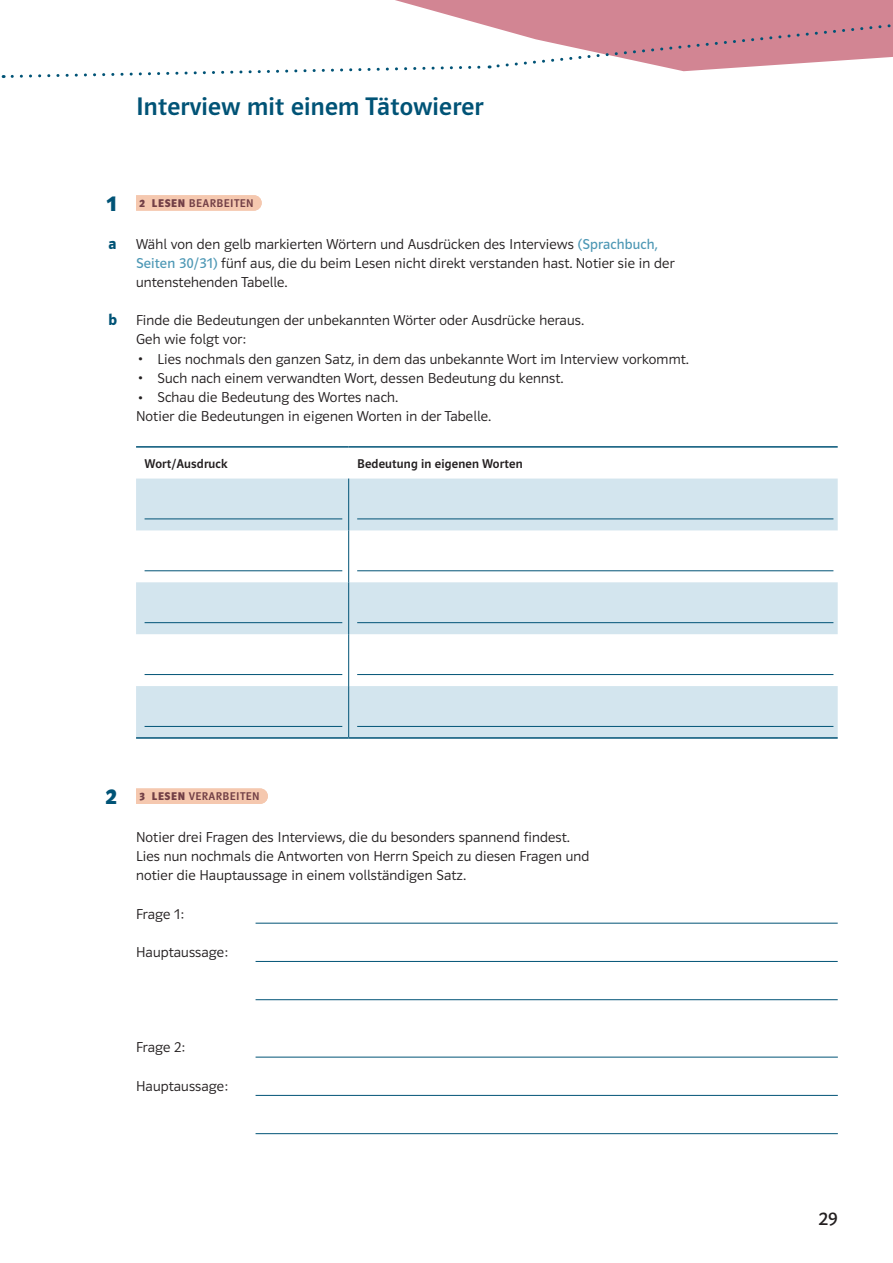
<style>
.page{position:relative;width:893px;height:1263px;background:#fff}
.page>*{position:absolute;margin:0;border:0;box-sizing:border-box;transform-origin:0 0}
.t1{font:500 25.5px "Polo CEF";letter-spacing:.01em;color:#005376}
.t2{font:19.5px "Polo CEF";color:#231f20}
.t3{font:300 14.4px/19.2px "Polo CEF";letter-spacing:.01em;color:#231f20}
.t4{font:500 12.75px "Polo CEF";letter-spacing:.01em;color:#231f20}
.t5{font:500 11.25px "Polo CEF";letter-spacing:.04em;color:#723f46}
.s1{font-weight:700;font-size:22.5px;color:#005376}
.s2{font-weight:700}
.s3{font-weight:600;font-size:15.9px;color:#005376}
.s4{font-weight:400;color:#4e98b5}
.s5{font-size:12.75px}
</style>
<div class="page">
<svg style="left:136px;top:195px;width:126px;height:16px;background:#f5c9b1"></svg>
<svg style="left:136px;top:479px;width:702px;height:258px;fill:#d3e5ee"></svg>
<hr style="left:136px;top:446px;width:213px;height:2px;background:#005376">
<hr style="left:349px;top:446px;width:489px;height:2px;background:#005376">
<hr style="left:136px;top:737px;width:213px;height:2px;background:#005376">
<hr style="left:349px;top:737px;width:489px;height:2px;background:#005376">
<hr style="left:348px;top:582px;width:1px;height:52px;background:#005376">
<hr style="left:348px;top:634px;width:1px;height:52px;background:#005376">
<hr style="left:348px;top:686px;width:1px;height:51px;background:#005376">
<hr style="left:348px;top:479px;width:1px;height:51px;background:#005376">
<hr style="left:348px;top:530px;width:1px;height:52px;background:#005376">
<hr style="left:145px;top:518px;width:197px;height:1px;background:#005376">
<hr style="left:357px;top:518px;width:476px;height:1px;background:#005376">
<hr style="left:145px;top:570px;width:197px;height:1px;background:#005376">
<hr style="left:357px;top:570px;width:476px;height:1px;background:#005376">
<hr style="left:145px;top:622px;width:197px;height:1px;background:#005376">
<hr style="left:357px;top:622px;width:476px;height:1px;background:#005376">
<hr style="left:145px;top:674px;width:197px;height:1px;background:#005376">
<hr style="left:357px;top:674px;width:476px;height:1px;background:#005376">
<hr style="left:145px;top:726px;width:197px;height:1px;background:#005376">
<hr style="left:357px;top:726px;width:476px;height:1px;background:#005376">
<svg style="left:136px;top:788px;width:132px;height:16px;background:#f5c9b1"></svg>
<hr style="left:256px;top:923px;width:582px;height:1px;background:#005376">
<hr style="left:256px;top:961px;width:582px;height:1px;background:#005376">
<hr style="left:256px;top:999px;width:582px;height:1px;background:#005376">
<hr style="left:256px;top:1057px;width:582px;height:1px;background:#005376">
<hr style="left:256px;top:1095px;width:582px;height:1px;background:#005376">
<hr style="left:256px;top:1133px;width:582px;height:1px;background:#005376">
<svg style="left:3px;top:0;width:890px;height:78px"></svg>
<h1 class="t1" style="left:136px;top:91px;width:349px">Interview mit einem Tätowierer</h1>
<p class="t5" style="left:107px;top:197px;width:148px"><span class="s1">1</span> <span class="s2">2 LESEN</span> BEARBEITEN</p>
<p class="t3" style="left:136px;top:234px;width:540px;text-indent:-27px"><span class="s3">a</span> Wähl von den gelb markierten Wörtern und Ausdrücken des Interviews <span class="s4">(Sprachbuch,<br>Seiten 30/31)</span> fünf aus, die du beim Lesen nicht direkt verstanden hast. Notier sie in der untenstehenden Tabelle.</p>
<p class="t3" style="left:136px;top:311px;width:449px;text-indent:-28px"><span class="s3">b</span> Finde die Bedeutungen der unbekannten Wörter oder Ausdrücke heraus.<br>Geh wie folgt vor:</p>
<p class="t3" style="left:138px;top:349px;width:552px"><span class="s5">•</span> Lies nochmals den ganzen Satz, in dem das unbekannte Wort im Interview vorkommt.</p>
<p class="t3" style="left:138px;top:368px;width:427px"><span class="s5">•</span> Such nach einem verwandten Wort, dessen Bedeutung du kennst.</p>
<p class="t3" style="left:136px;top:388px;width:356px"><span class="s5">•</span> Schau die Bedeutung des Wortes nach.<br>Notier die Bedeutungen in eigenen Worten in der Tabelle.</p>
<p class="t4" style="left:145px;top:456px;width:84px">Wort/Ausdruck</p>
<p class="t4" style="left:357px;top:456px;width:167px">Bedeutung in eigenen Worten</p>
<p class="t5" style="left:106px;top:790px;width:155px"><span class="s1">2</span> <span class="s2">3 LESEN</span> VERARBEITEN</p>
<p class="t3" style="left:136px;top:828px;width:455px">Notier drei Fragen des Interviews, die du besonders spannend findest.<br>Lies nun nochmals die Antworten von Herrn Speich zu diesen Fragen und notier die Hauptaussage in einem vollständigen Satz.</p>
<p class="t3" style="left:136px;top:904px;width:49px">Frage 1:</p>
<p class="t3" style="left:136px;top:942px;width:93px">Hauptaussage:</p>
<p class="t3" style="left:136px;top:1038px;width:51px">Frage 2:</p>
<p class="t3" style="left:136px;top:1076px;width:93px">Hauptaussage:</p>
<h2 class="t2" style="left:818px;top:1207px;width:21px">29</h2>
</div>
